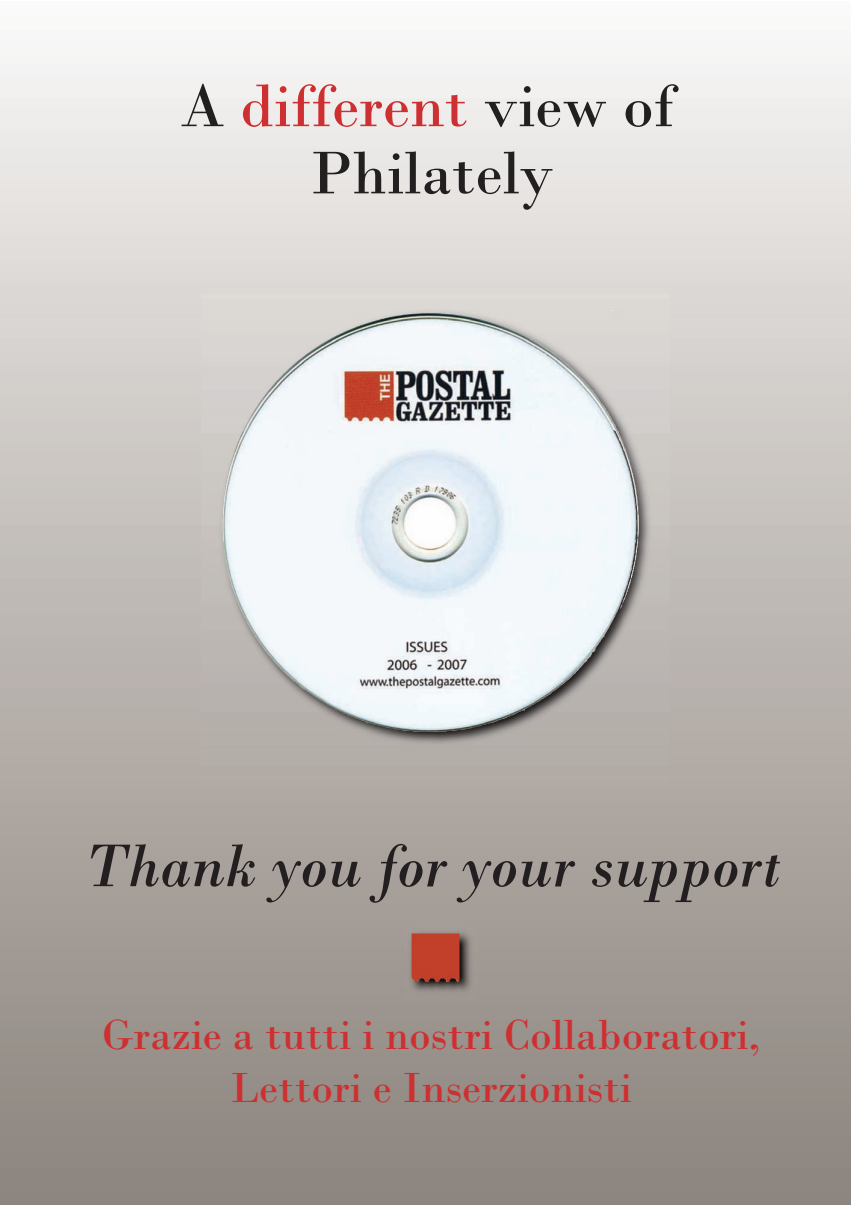
<style>
.page{position:relative;width:851px;height:1205px;background:#fff}
.page>*{position:absolute;margin:0;border:0;box-sizing:border-box;transform-origin:0 0}
.t1{font:63.38px/67.1px "Bodoni MT+NQQDAX";color:#231f20;text-align:center}
.t2{font:63.38px "Bodoni MT Italic+IITFUR";color:#231f20}
.t3{font:44.38px/53.2px "Bodoni MT+NQQDAX";color:#ce3031;text-align:center}
.s1{color:#ce3031}
</style>
<div class="page">
<div style="left:0;top:2px;width:850px;height:1203px;background:linear-gradient(to bottom,#f7f6f5,#8a817a)"></div>
<img style="left:201px;top:295px;width:468px;height:489px">
<img style="left:222px;top:327px;width:133px;height:201px">
<img style="left:404px;top:925px;width:74px;height:77px">
<img style="left:411px;top:933px;width:48px;height:49px">
<h1 class="t1" style="left:180px;top:71px;width:496px">A <span class="s1">different</span> view of<br>Philately</h1>
<h1 class="t2" style="left:83px;top:827px;width:698px">Thank you for your support</h1>
<p class="t3" style="left:102px;top:1007px;width:660px">Grazie a tutti i nostri Collaboratori,<br>Lettori e Inserzionisti</p>
</div>
